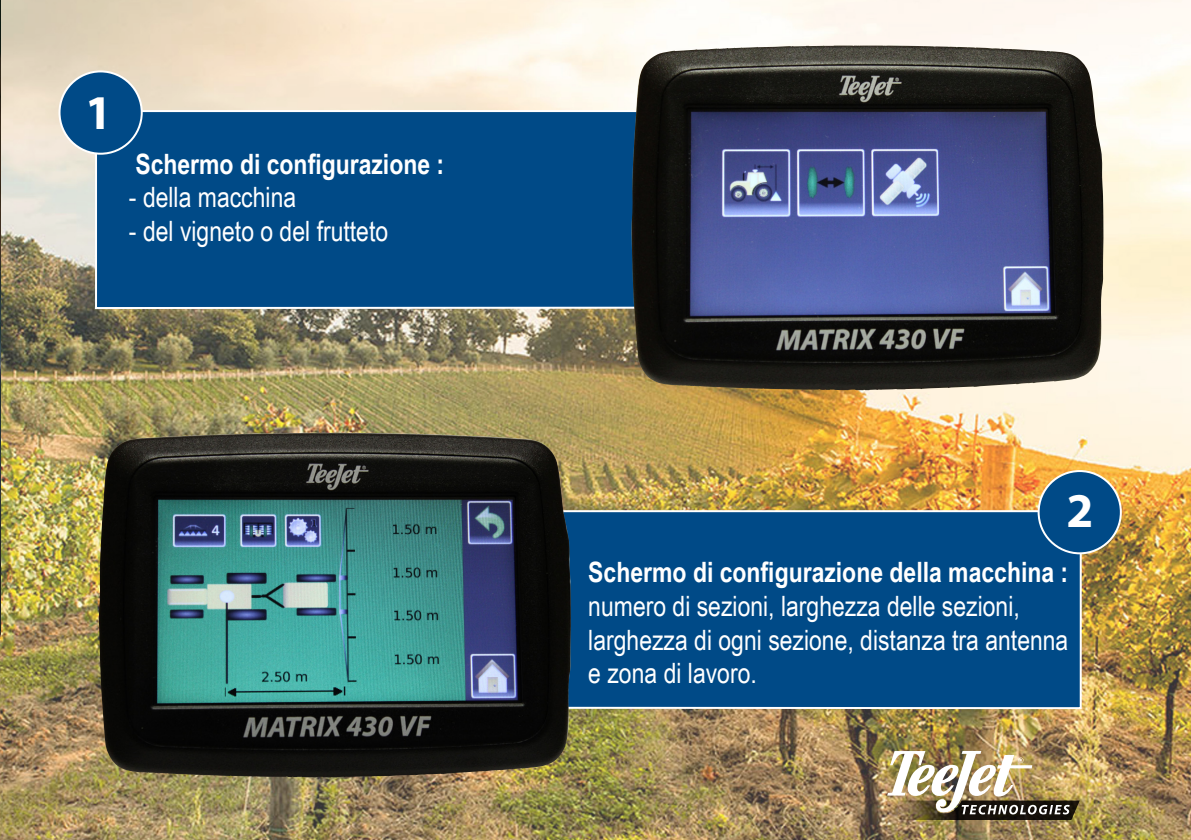
<style>
.page{position:relative;width:1191px;height:840px;background:#fff}
.page>*{position:absolute;margin:0;border:0;box-sizing:border-box;transform-origin:0 0}
.t1{font:700 48.6px "Myriad Pro";color:#fff}
.t2{font:28px/33.6px "Arial Narrow";color:#fff}
.t3{font:700 28px "Arial Narrow";color:#fff}
</style>
<div class="page">
<img style="left:0;top:0;width:1191px;height:839px">
<img style="left:887px;top:750px;width:192px;height:69px">
<div style="left:94px;top:109px;width:537px;height:201px;background:#004a87"></div>
<div style="left:59px;top:71px;width:83px;height:83px;background:#004a87;border-radius:50%"></div>
<div style="left:58px;top:70px;width:85px;height:85px;border:2px solid #fff;border-radius:50%"></div>
<img style="left:631px;top:46px;width:473px;height:344px">
<div style="left:572px;top:509px;width:510px;height:200px;background:#004a87"></div>
<div style="left:1038px;top:471px;width:82px;height:82px;background:#004a87;border-radius:50%"></div>
<div style="left:1037px;top:470px;width:84px;height:84px;border:2px solid #fff;border-radius:50%"></div>
<img style="left:98px;top:432px;width:474px;height:345px">
<img style="left:0;top:0;width:1px;height:636px">
<p class="t1" style="left:85px;top:80px;width:29px">1</p>
<p class="t3" style="left:135px;top:142px;width:310px">Schermo di configurazione :</p>
<p class="t2" style="left:129px;top:179px;width:169px">- della macchina</p>
<p class="t2" style="left:129px;top:213px;width:261px">- del vigneto o del frutteto</p>
<p class="t1" style="left:1066px;top:478px;width:29px">2</p>
<p class="t3" style="left:588px;top:551px;width:481px">Schermo di configurazione della macchina :</p>
<p class="t2" style="left:588px;top:588px;width:481px">numero di sezioni, larghezza delle sezioni, larghezza di ogni sezione, distanza tra antenna e zona di lavoro.</p>
</div>
